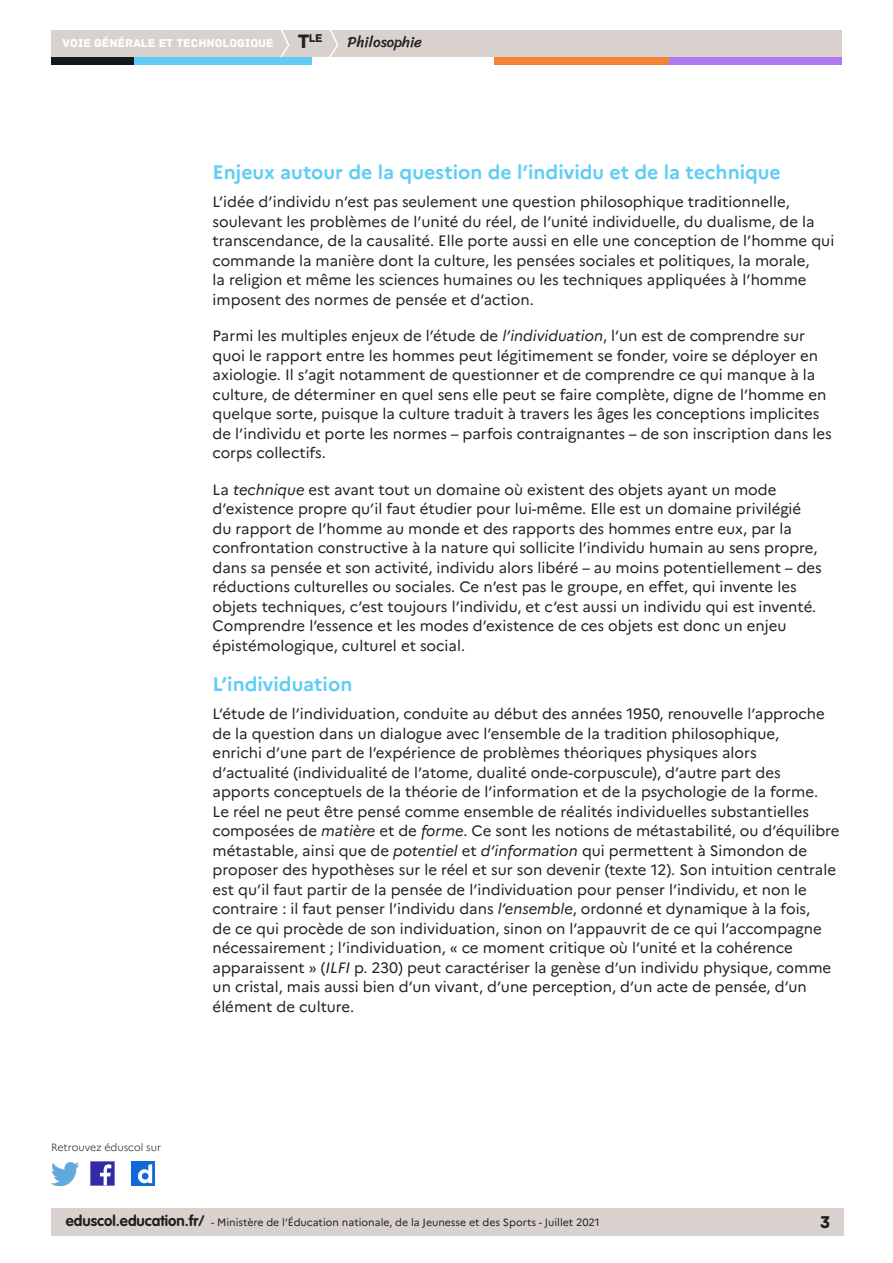
<style>
.page{position:relative;width:893px;height:1263px;background:#fff}
.page>*{position:absolute;margin:0;border:0;box-sizing:border-box;transform-origin:0 0}
._03_titre_2{font:700 19.5px "Marianne";color:#5fcdf5}
.t1{font:18px "Archive";color:#231f20}
.Texte_courant{font:15px/19.5px "Marianne";color:#231f20}
.t2{font:15px "Sriracha";color:#231f20}
.t3{font:12px "Archive";color:#fff}
.t4{font:11.85px "Archive";color:#231f20}
.t5{font:10.5px "Marianne";color:#231f20}
.t6{font:300 10.5px "Marianne";color:#231f20}
.s1{font-size:20.4px}
.s2{font-style:italic}
.s3{font-family:"VAG Rounded Std";font-weight:700;font-size:15px}
</style>
<div class="page">
<div style="left:51px;top:1209px;width:792px;height:27px;background:#d8d1ce"></div>
<img style="left:91px;top:1162px;width:23px;height:23px">
<img style="left:51px;top:1163px;width:28px;height:22px">
<img style="left:132px;top:1162px;width:22px;height:23px">
<div style="left:51px;top:30px;width:791px;height:27px;background:#d8d1ce"></div>
<svg style="left:280px;top:30px;width:10px;height:27px"></svg>
<svg style="left:329px;top:30px;width:9px;height:27px"></svg>
<div style="left:133px;top:57px;width:179px;height:8px;background:#5fcdf5"></div>
<div style="left:51px;top:57px;width:82px;height:8px;background:#141a1c"></div>
<div style="left:667px;top:57px;width:175px;height:8px;background:#b078f2"></div>
<div style="left:494px;top:57px;width:175px;height:8px;background:#f48437"></div>
<p class="t4" style="left:298px;top:31px;width:26px"><span class="s1">T</span>le</p>
<p class="t3" style="left:63px;top:36px;width:212px">VOIE GÉNÉRALE ET TECHNOLOGIQUE</p>
<p class="t2" style="left:348px;top:33px;width:76px">Philosophie</p>
<p class="_03_titre_2" style="left:213px;top:161px;width:570px">Enjeux autour de la question de l’individu et de la technique</p>
<p class="Texte_courant" style="left:213px;top:192px;width:623px">L’idée d’individu n’est pas seulement une question philosophique traditionnelle, soulevant les problèmes de l’unité du réel, de l’unité individuelle, du dualisme, de la transcendance, de la causalité. Elle porte aussi en elle une conception de l’homme qui commande la manière dont la culture, les pensées sociales et politiques, la morale,<br>la religion et même les sciences humaines ou les techniques appliquées à l’homme imposent des normes de pensée et d’action.</p>
<p class="Texte_courant" style="left:213px;top:326px;width:621px">Parmi les multiples enjeux de l’étude de <span class="s2">l’individuation</span>, l’un est de comprendre sur quoi le rapport entre les hommes peut légitimement se fonder, voire se déployer en axiologie. Il s’agit notamment de questionner et de comprendre ce qui manque à la culture, de déterminer en quel sens elle peut se faire complète, digne de l’homme en quelque sorte, puisque la culture traduit à travers les âges les conceptions implicites de l’individu et porte les normes – parfois contraignantes – de son inscription dans les corps collectifs.</p>
<p class="Texte_courant" style="left:213px;top:480px;width:611px">La <span class="s2">technique</span> est avant tout un domaine où existent des objets ayant un mode d’existence propre qu’il faut étudier pour lui-même. Elle est un domaine privilégié du rapport de l’homme au monde et des rapports des hommes entre eux, par la confrontation constructive à la nature qui sollicite l’individu humain au sens propre, dans sa pensée et son activité, individu alors libéré – au moins potentiellement – des réductions culturelles ou sociales. Ce n’est pas le groupe, en effet, qui invente les objets techniques, c’est toujours l’individu, et c’est aussi un individu qui est inventé.<br>Comprendre l’essence et les modes d’existence de ces objets est donc un enjeu épistémologique, culturel et social.</p>
<p class="_03_titre_2" style="left:213px;top:672px;width:141px">L’individuation</p>
<p class="Texte_courant" style="left:213px;top:704px;width:628px">L’étude de l’individuation, conduite au début des années 1950, renouvelle l’approche de la question dans un dialogue avec l’ensemble de la tradition philosophique,<br>enrichi d’une part de l’expérience de problèmes théoriques physiques alors<br>d’actualité (individualité de l’atome, dualité onde-corpuscule), d’autre part des apports conceptuels de la théorie de l’information et de la psychologie de la forme.<br>Le réel ne peut être pensé comme ensemble de réalités individuelles substantielles composées de <span class="s2">matière</span> et de <span class="s2">forme</span>. Ce sont les notions de métastabilité, ou d’équilibre métastable, ainsi que de <span class="s2">potentiel</span> et <span class="s2">d’information</span> qui permettent à Simondon de proposer des hypothèses sur le réel et sur son devenir (texte 12). Son intuition centrale est qu’il faut partir de la pensée de l’individuation pour penser l’individu, et non le contraire : il faut penser l’individu dans <span class="s2">l’ensemble</span>, ordonné et dynamique à la fois,<br>de ce qui procède de son individuation, sinon on l’appauvrit de ce qui l’accompagne nécessairement ; l’individuation, « ce moment critique où l’unité et la cohérence apparaissent » (<span class="s2">ILFI</span> p. 230) peut caractériser la genèse d’un individu physique, comme un cristal, mais aussi bien d’un vivant, d’une perception, d’un acte de pensée, d’un élément de culture.</p>
<p class="t6" style="left:51px;top:1141px;width:112px">Retrouvez éduscol sur</p>
<p class="t5" style="left:66px;top:1216px;width:535px"><span class="s3">eduscol.education.fr/</span> - Ministère de l’Éducation nationale, de la Jeunesse et des Sports - Juillet 2021</p>
<p class="t1" style="left:820px;top:1211px;width:12px">3</p>
</div>
